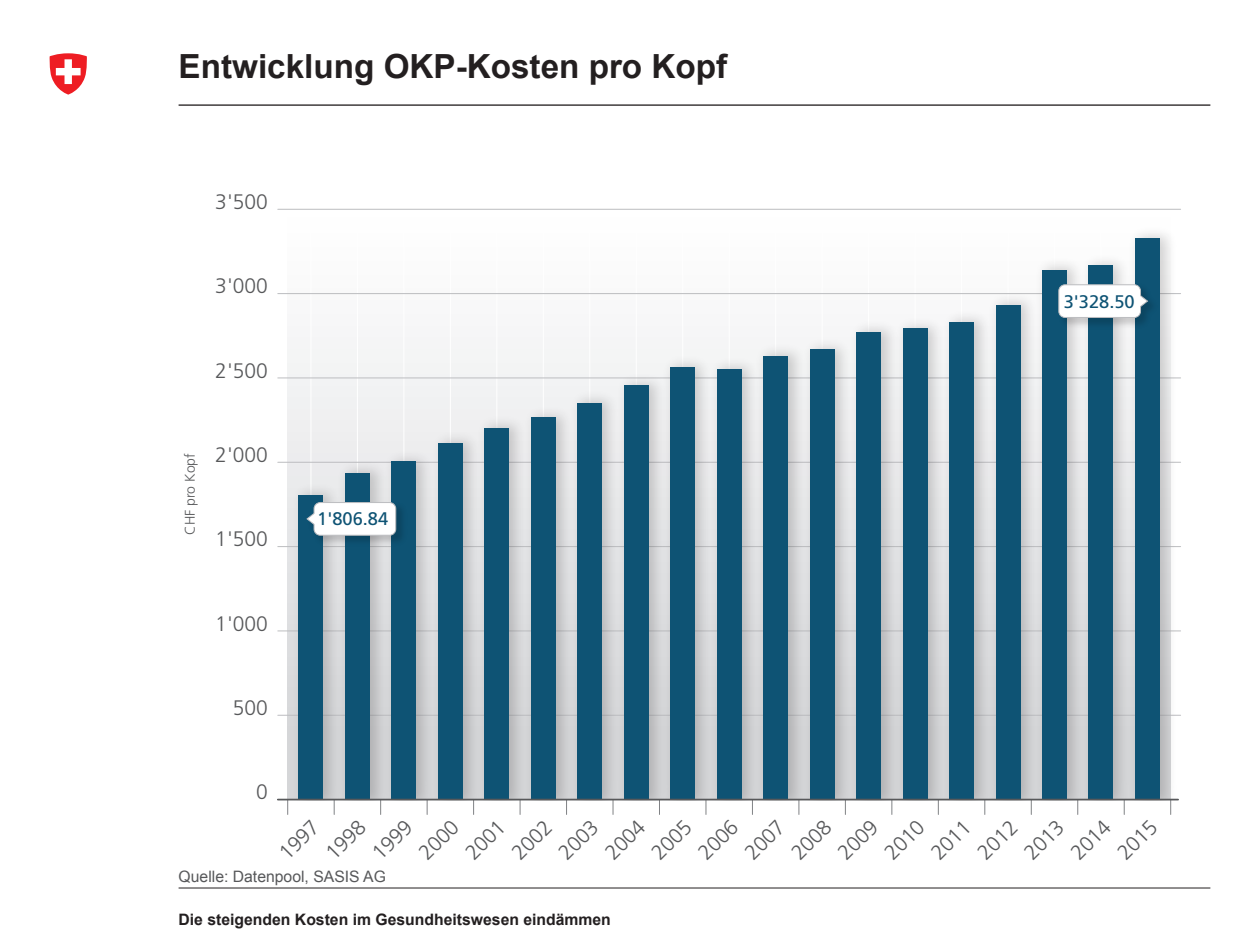
<style>
.page{position:relative;width:1260px;height:945px;background:#fff}
.page>*{position:absolute;margin:0;border:0;box-sizing:border-box;transform-origin:0 0}
.t1{font:700 33.25px "Arial";color:#231f20}
.t2{font:300 21px "Frutiger";color:#57585a}
.t3{font:18.2px "Frutiger";color:#0e5374}
.t4{font:700 15.75px "Arial";color:#231f20}
.t5{font:15.75px "Arial";color:#57585a}
.t6{font:300 14px "Frutiger";color:#57585a}
</style>
<div class="page">
<svg style="left:49px;top:53px;width:38px;height:42px"></svg>
<hr style="left:179px;top:888px;width:1031px;height:1px;background:#231f20">
<div style="left:288px;top:209px;width:883px;height:591px;background:#f9f9f9"></div>
<hr style="left:357px;top:209px;width:1px;height:591px;background:#fff">
<hr style="left:311px;top:209px;width:1px;height:591px;background:#fff">
<hr style="left:404px;top:209px;width:1px;height:591px;background:#fff">
<hr style="left:497px;top:209px;width:1px;height:591px;background:#fff">
<hr style="left:589px;top:209px;width:1px;height:591px;background:#fff">
<hr style="left:775px;top:209px;width:1px;height:591px;background:#fff">
<hr style="left:961px;top:209px;width:1px;height:591px;background:#fff">
<hr style="left:1147px;top:209px;width:1px;height:591px;background:#fff">
<hr style="left:1101px;top:209px;width:1px;height:591px;background:#fff">
<hr style="left:1008px;top:209px;width:1px;height:591px;background:#fff">
<hr style="left:915px;top:209px;width:1px;height:591px;background:#fff">
<hr style="left:822px;top:209px;width:1px;height:591px;background:#fff">
<hr style="left:729px;top:209px;width:1px;height:591px;background:#fff">
<hr style="left:636px;top:209px;width:1px;height:591px;background:#fff">
<hr style="left:450px;top:209px;width:1px;height:591px;background:#fff">
<hr style="left:543px;top:209px;width:1px;height:591px;background:#fff">
<hr style="left:682px;top:209px;width:1px;height:591px;background:#fff">
<hr style="left:868px;top:209px;width:1px;height:591px;background:#fff">
<hr style="left:1054px;top:209px;width:1px;height:591px;background:#fff">
<hr style="left:278px;top:715px;width:903px;height:1px;background:#bcbdc0">
<hr style="left:278px;top:631px;width:903px;height:1px;background:#bcbdc0">
<hr style="left:278px;top:546px;width:903px;height:1px;background:#bcbdc0">
<hr style="left:278px;top:462px;width:903px;height:1px;background:#bcbdc0">
<hr style="left:278px;top:378px;width:903px;height:1px;background:#bcbdc0">
<hr style="left:278px;top:209px;width:903px;height:1px;background:#bcbdc0">
<hr style="left:278px;top:293px;width:903px;height:1px;background:#bcbdc0">
<img style="left:287px;top:479px;width:47px;height:322px">
<div style="left:299px;top:495px;width:24px;height:305px;background:#0e5374"></div>
<img style="left:334px;top:458px;width:46px;height:343px">
<div style="left:345px;top:473px;width:25px;height:327px;background:#0e5374"></div>
<img style="left:380px;top:445px;width:47px;height:356px">
<div style="left:391px;top:462px;width:25px;height:338px;background:#0e5374"></div>
<img style="left:427px;top:426px;width:47px;height:375px">
<div style="left:438px;top:443px;width:25px;height:357px;background:#0e5374"></div>
<img style="left:474px;top:416px;width:46px;height:385px">
<div style="left:484px;top:428px;width:25px;height:372px;background:#0e5374"></div>
<img style="left:520px;top:407px;width:47px;height:394px">
<div style="left:531px;top:418px;width:25px;height:382px;background:#0e5374"></div>
<img style="left:567px;top:392px;width:46px;height:409px">
<div style="left:577px;top:403px;width:25px;height:397px;background:#0e5374"></div>
<img style="left:613px;top:376px;width:47px;height:425px">
<div style="left:624px;top:385px;width:25px;height:415px;background:#0e5374"></div>
<img style="left:660px;top:359px;width:45px;height:442px">
<div style="left:670px;top:367px;width:25px;height:433px;background:#0e5374"></div>
<img style="left:705px;top:361px;width:48px;height:440px">
<div style="left:717px;top:369px;width:25px;height:431px;background:#0e5374"></div>
<img style="left:753px;top:348px;width:45px;height:453px">
<div style="left:763px;top:356px;width:25px;height:444px;background:#0e5374"></div>
<img style="left:798px;top:343px;width:47px;height:458px">
<div style="left:810px;top:349px;width:25px;height:451px;background:#0e5374"></div>
<img style="left:845px;top:326px;width:48px;height:475px">
<div style="left:856px;top:332px;width:25px;height:468px;background:#0e5374"></div>
<img style="left:893px;top:322px;width:45px;height:479px">
<div style="left:903px;top:328px;width:25px;height:472px;background:#0e5374"></div>
<img style="left:938px;top:316px;width:47px;height:485px">
<div style="left:949px;top:322px;width:25px;height:478px;background:#0e5374"></div>
<img style="left:985px;top:294px;width:46px;height:507px">
<div style="left:996px;top:305px;width:24px;height:495px;background:#0e5374"></div>
<img style="left:1031px;top:264px;width:47px;height:537px">
<div style="left:1042px;top:270px;width:25px;height:530px;background:#0e5374"></div>
<img style="left:1078px;top:261px;width:46px;height:540px">
<div style="left:1089px;top:265px;width:24px;height:535px;background:#0e5374"></div>
<img style="left:1124px;top:233px;width:57px;height:568px">
<div style="left:1135px;top:238px;width:25px;height:562px;background:#0e5374"></div>
<svg style="left:287px;top:800px;width:1px;height:14px"></svg>
<svg style="left:334px;top:800px;width:1px;height:14px"></svg>
<svg style="left:380px;top:800px;width:1px;height:14px"></svg>
<svg style="left:427px;top:800px;width:1px;height:14px"></svg>
<svg style="left:473px;top:800px;width:1px;height:14px"></svg>
<svg style="left:520px;top:800px;width:1px;height:14px"></svg>
<svg style="left:566px;top:800px;width:1px;height:14px"></svg>
<svg style="left:613px;top:800px;width:1px;height:14px"></svg>
<svg style="left:659px;top:800px;width:1px;height:14px"></svg>
<svg style="left:706px;top:800px;width:1px;height:14px"></svg>
<svg style="left:752px;top:800px;width:1px;height:14px"></svg>
<svg style="left:799px;top:800px;width:1px;height:14px"></svg>
<svg style="left:845px;top:800px;width:1px;height:14px"></svg>
<svg style="left:892px;top:800px;width:1px;height:14px"></svg>
<svg style="left:938px;top:800px;width:1px;height:14px"></svg>
<svg style="left:985px;top:800px;width:1px;height:14px"></svg>
<svg style="left:1031px;top:800px;width:1px;height:14px"></svg>
<svg style="left:1077px;top:800px;width:1px;height:14px"></svg>
<svg style="left:1124px;top:800px;width:1px;height:14px"></svg>
<svg style="left:1170px;top:800px;width:1px;height:14px"></svg>
<hr style="left:278px;top:799px;width:900px;height:1px;background:#57585a">
<img style="left:319px;top:498px;width:83px;height:51px">
<svg style="left:306px;top:502px;width:90px;height:34px"></svg>
<img style="left:1064px;top:282px;width:98px;height:51px">
<svg style="left:1058px;top:284px;width:90px;height:34px"></svg>
<hr style="left:179px;top:104px;width:1031px;height:2px;background:#231f20">
<h1 class="t1" style="left:179px;top:44px;width:550px">Entwicklung OKP-Kosten pro Kopf</h1>
<p class="t2" style="left:215px;top:190px;width:54px">3'500</p>
<p class="t2" style="left:215px;top:274px;width:54px">3'000</p>
<p class="t2" style="left:215px;top:359px;width:54px">2'500</p>
<p class="t3" style="left:1064px;top:291px;width:72px">3'328.50</p>
<p class="t6" style="left:182px;top:535px;width:83px;rotate:-90deg">CHF pro Kopf</p>
<p class="t2" style="left:215px;top:443px;width:54px">2'000</p>
<p class="t2" style="left:215px;top:527px;width:54px">1'500</p>
<p class="t2" style="left:215px;top:612px;width:54px">1'000</p>
<p class="t2" style="left:233px;top:696px;width:37px">500</p>
<p class="t3" style="left:317px;top:508px;width:72px">1'806.84</p>
<p class="t2" style="left:256px;top:780px;width:13px">0</p>
<p class="t2" style="left:274px;top:848px;width:48px;rotate:-45deg">1997</p>
<p class="t2" style="left:321px;top:848px;width:48px;rotate:-45deg">1998</p>
<p class="t2" style="left:367px;top:848px;width:48px;rotate:-45deg">1999</p>
<p class="t2" style="left:414px;top:848px;width:48px;rotate:-45deg">2000</p>
<p class="t2" style="left:461px;top:848px;width:48px;rotate:-45deg">2001</p>
<p class="t2" style="left:507px;top:848px;width:48px;rotate:-45deg">2002</p>
<p class="t2" style="left:554px;top:848px;width:48px;rotate:-45deg">2003</p>
<p class="t2" style="left:600px;top:848px;width:48px;rotate:-45deg">2004</p>
<p class="t2" style="left:647px;top:848px;width:48px;rotate:-45deg">2005</p>
<p class="t2" style="left:693px;top:848px;width:48px;rotate:-45deg">2006</p>
<p class="t2" style="left:740px;top:848px;width:48px;rotate:-45deg">2007</p>
<p class="t2" style="left:787px;top:848px;width:48px;rotate:-45deg">2008</p>
<p class="t2" style="left:833px;top:848px;width:48px;rotate:-45deg">2009</p>
<p class="t2" style="left:880px;top:848px;width:48px;rotate:-45deg">2010</p>
<p class="t2" style="left:926px;top:848px;width:48px;rotate:-45deg">2011</p>
<p class="t2" style="left:973px;top:848px;width:48px;rotate:-45deg">2012</p>
<p class="t2" style="left:1019px;top:848px;width:48px;rotate:-45deg">2013</p>
<p class="t2" style="left:1066px;top:848px;width:48px;rotate:-45deg">2014</p>
<p class="t2" style="left:1112px;top:848px;width:48px;rotate:-45deg">2015</p>
<p class="t5" style="left:179px;top:866px;width:209px">Quelle: Datenpool, SASIS AG</p>
<p class="t4" style="left:179px;top:909px;width:434px">Die steigenden Kosten im Gesundheitswesen eindämmen</p>
</div>
